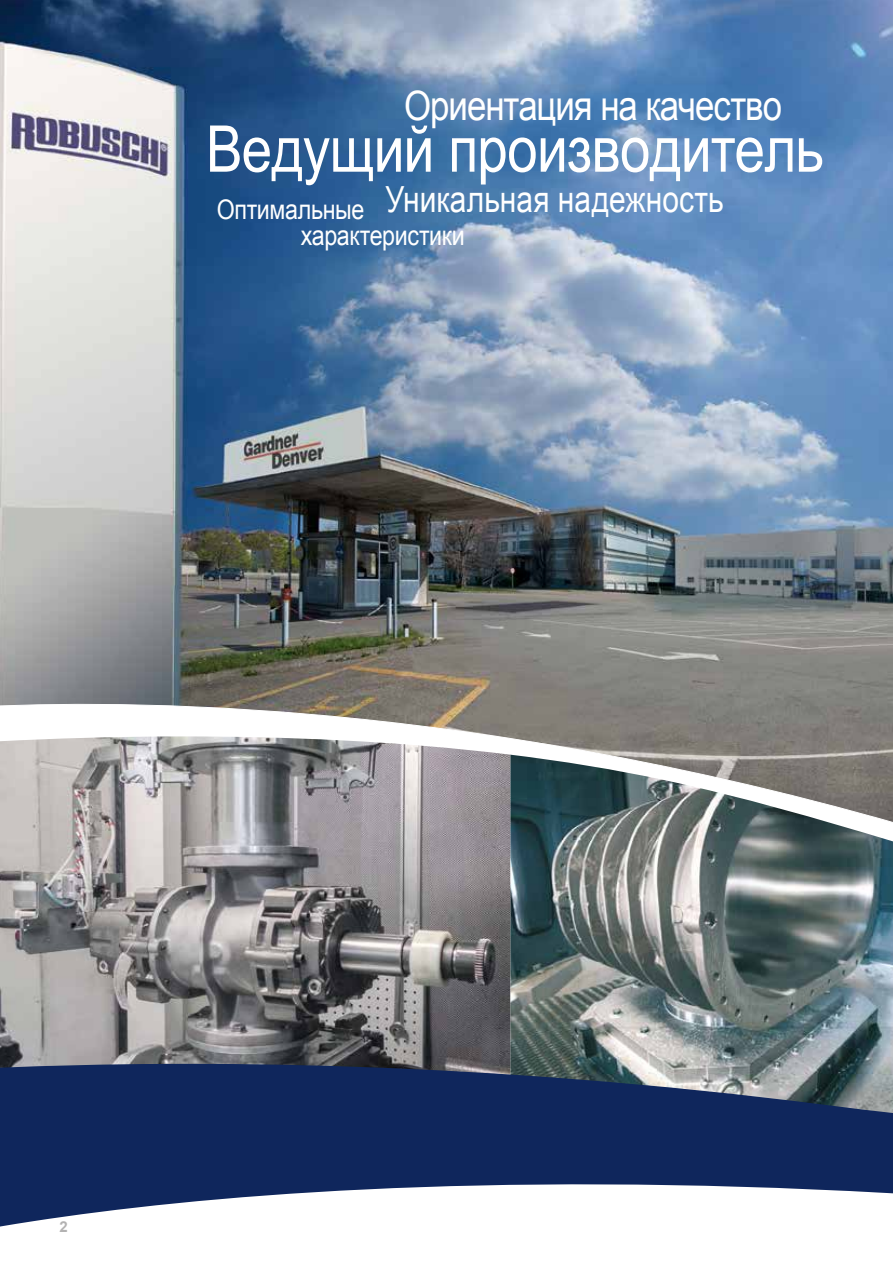
<style>
.page{position:relative;width:893px;height:1263px;background:#fff}
.page>*{position:absolute;margin:0;border:0;box-sizing:border-box;transform-origin:0 0}
.t1{font:64.5px "Arial";letter-spacing:-.015em;color:#fff;scale:.85 1}
.t2{font:40.5px "Arial";letter-spacing:-.03em;color:#fff;scale:.86 1}
.t3{font:36px "Arial";letter-spacing:.005em;color:#fff;scale:.83 1}
.t4{font:27px "Arial";letter-spacing:-.015em;color:#fff;scale:.86 1}
.t5{font:700 15px "Arial";color:#b3b2b2}
</style>
<div class="page">
<img style="left:0;top:0;width:893px;height:689px">
<svg style="left:0;top:689px;width:893px;height:66px"></svg>
<img style="left:510px;top:755px;width:383px;height:304px">
<img style="left:0;top:736px;width:510px;height:323px">
<svg style="left:0;top:1059px;width:893px;height:168px;fill:#0f265c"></svg>
<p class="t2" style="left:404px;top:79px;width:441px">Ориентация на качество</p>
<h1 class="t1" style="left:206px;top:107px;width:728px">Ведущий производитель</h1>
<p class="t3" style="left:217px;top:176px;width:612px"><sub>Оптимальные</sub> Уникальная надежность</p>
<p class="t4" style="left:301px;top:218px;width:192px">характеристики</p>
<p class="t5" style="left:60px;top:1217px;width:10px">2</p>
</div>
